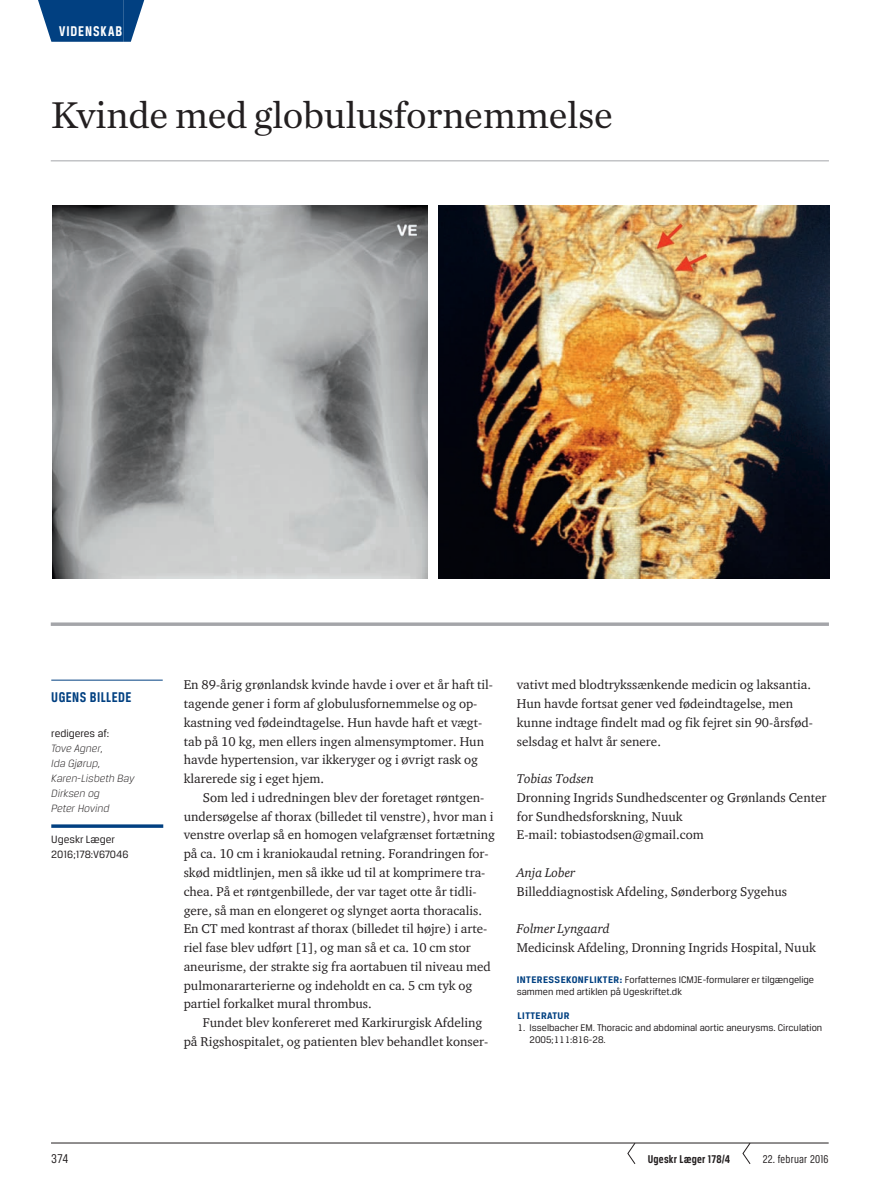
<style>
.page{position:relative;width:893px;height:1191px;background:#fff}
.page>*{position:absolute;margin:0;border:0;box-sizing:border-box;transform-origin:0 0}
.t1{font:39px "Chronicle Text G1";letter-spacing:-.01em;color:#231f20}
.t2{font:700 15px "Breuer Condensed";letter-spacing:.03em;color:#014081}
.t3{font:700 15px "Breuer Condensed";letter-spacing:.065em;color:#fff}
.t4{font:13.5px "Breuer Condensed";color:#231f20}
.t5{font:13.05px/18.8px "ITC Charter Com";color:#231f20}
.t6{font:italic 13.05px "ITC Charter Com";color:#231f20}
.t7{font:700 12px "Breuer Condensed";letter-spacing:.02em;color:#231f20}
.t8{font:12px "Breuer Condensed";letter-spacing:.02em;color:#231f20}
.t9{font:italic 300 11.25px/15px "Breuer Text";color:#231f20}
.t10{font:11.25px/15px "Breuer Text";color:#231f20}
.t11{font:10.2px/12px "Breuer Text";color:#231f20}
.t12{font:700 10.2px "Breuer Text";color:#014081}
.s1{font-weight:700;color:#014081}
</style>
<div class="page">
<hr style="left:51px;top:1142px;width:778px;height:1px;background:#231f20">
<div style="left:59px;top:0;width:64px;height:42px;background:#014081"></div>
<svg style="left:38px;top:0;width:21px;height:42px"></svg>
<svg style="left:123px;top:0;width:21px;height:42px"></svg>
<svg style="left:627px;top:1142px;width:9px;height:22px"></svg>
<svg style="left:742px;top:1142px;width:9px;height:22px"></svg>
<svg style="left:51px;top:622px;width:778px;height:4px;background:#b0b1b4"></svg>
<hr style="left:51px;top:160px;width:778px;height:1px;background:#a4a5a9">
<svg style="left:51px;top:824px;width:112px;height:4px"></svg>
<hr style="left:51px;top:680px;width:112px;height:1px;background:#014081">
<img style="left:53px;top:205px;width:375px;height:373px">
<img style="left:438px;top:205px;width:391px;height:373px">
<p class="t3" style="left:59px;top:23px;width:65px">VIDENSKAB</p>
<h1 class="t1" style="left:51px;top:86px;width:564px">Kvinde med globulusfornemmelse</h1>
<p class="t2" style="left:51px;top:688px;width:82px">UGENS BILLEDE</p>
<p class="t10" style="left:51px;top:725px;width:60px">redigeres af:</p>
<p class="t9" style="left:51px;top:740px;width:85px">Tove Agner,<br>Ida Gjørup,<br>Karen-Lisbeth Bay<br>Dirksen og<br>Peter Hovind</p>
<p class="t10" style="left:51px;top:831px;width:79px">Ugeskr Læger<br>2016;178:V67046</p>
<p class="t4" style="left:51px;top:1150px;width:19px">374</p>
<p class="t5" style="left:184px;top:675px;width:311px">En 89-årig grønlandsk kvinde havde i over et år haft til&shy;tagende gener i form af globulusfornemmelse og op&shy;kastning ved fødeindtagelse. Hun havde haft et vægt&shy;tab på 10 kg, men ellers ingen almensymptomer. Hun havde hypertension, var ikkeryger og i øvrigt rask og klarerede sig i eget hjem.</p>
<p class="t5" style="left:184px;top:788px;width:313px;text-indent:19px">Som led i udredningen blev der foretaget røntgen&shy;undersøgelse af thorax (billedet til venstre), hvor man i venstre overlap så en homogen velafgrænset fortætning på ca. 10 cm i kraniokaudal retning. Forandringen for&shy;skød midtlinjen, men så ikke ud til at komprimere tra&shy;chea. På et røntgenbillede, der var taget otte år tidli&shy;gere, så man en elongeret og slynget aorta thoracalis.<br>En CT med kontrast af thorax (billedet til højre) i arte&shy;riel fase blev udført [1], og man så et ca. 10 cm stor aneurisme, der strakte sig fra aortabuen til niveau med pulmonararterierne og indeholdt en ca. 5 cm tyk og partiel forkalket mural thrombus.</p>
<p class="t5" style="left:184px;top:1013px;width:306px;text-indent:19px">Fundet blev konfereret med Karkirurgisk Afdeling på Rigshospitalet, og patienten blev behandlet konser-</p>
<p class="t5" style="left:517px;top:675px;width:298px">vativt med blodtrykssænkende medicin og laksantia.<br>Hun havde fortsat gener ved fødeindtagelse, men kunne indtage findelt mad og fik fejret sin 90-årsfød&shy;selsdag et halvt år senere.</p>
<p class="t6" style="left:517px;top:771px;width:79px">Tobias Todsen</p>
<p class="t5" style="left:517px;top:788px;width:311px">Dronning Ingrids Sundhedscenter og Grønlands Center for Sundhedsforskning, Nuuk<br>E-mail: tobiastodsen@gmail.com</p>
<p class="t6" style="left:517px;top:864px;width:60px">Anja Lober</p>
<p class="t5" style="left:517px;top:881px;width:272px">Billeddiagnostisk Afdeling, Sønderborg Sygehus</p>
<p class="t6" style="left:517px;top:921px;width:94px">Folmer Lyngaard</p>
<p class="t5" style="left:517px;top:938px;width:300px">Medicinsk Afdeling, Dronning Ingrids Hospital, Nuuk</p>
<p class="t11" style="left:517px;top:973px;width:299px"><span class="s1">INTERESSEKONFLI KTER:</span> Forfatternes ICMJE-formularer er tilgængelige sammen med artiklen på Ugeskriftet.dk</p>
<p class="t12" style="left:518px;top:1009px;width:14px">LITTER</p>
<p class="t12" style="left:547px;top:1009px;width:23px">ATUR</p>
<p class="t11" style="left:529px;top:1021px;width:294px;text-indent:-12px">1. Isselbacher EM. Thoracic and abdominal aortic aneurysms. Circulation<br>2005;111:816-28.</p>
<p class="t7" style="left:648px;top:1152px;width:84px">UGESKR LÆGER 178/4</p>
<p class="t8" style="left:763px;top:1152px;width:67px">22. februar 2016</p>
</div>
